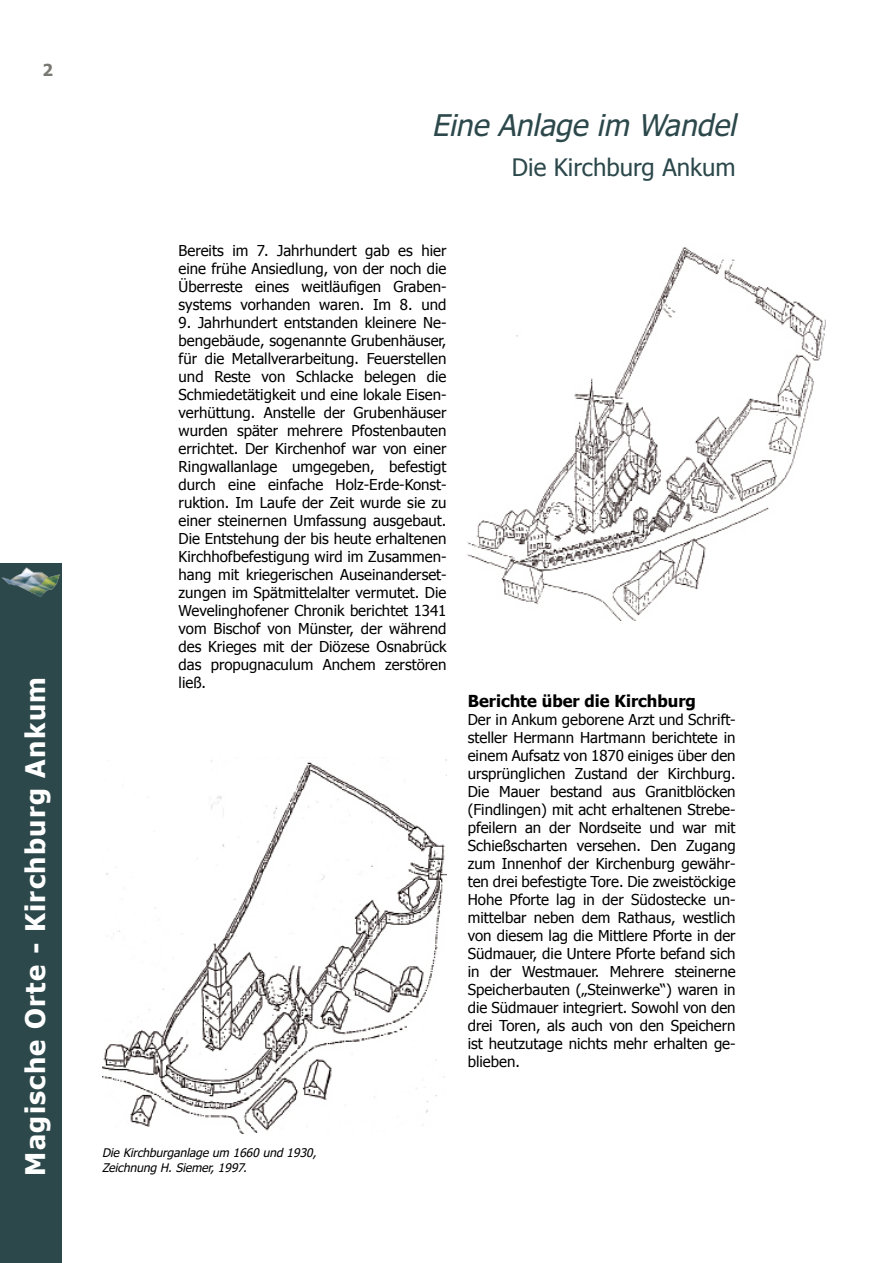
<style>
.page{position:relative;width:893px;height:1263px;background:#fff}
.page>*{position:absolute;margin:0;border:0;box-sizing:border-box;transform-origin:0 0}
.t1{font:italic 30px "Tahoma Faux";color:#2c484b}
.t2{font:700 27px "Tahoma";letter-spacing:.05em;color:#fff}
.t3{font:24px "Tahoma";color:#2c484b}
.t4{font:700 16.5px "Tahoma";color:#000}
.t5{font:700 16.5px "Tahoma";color:#7a7872}
.t6{font:15px/18px "Tahoma";color:#000;text-align:justify}
.t7{font:italic 12px/14.4px "Tahoma Faux";color:#000}
</style>
<div class="page">
<div style="left:0;top:563px;width:62px;height:700px;background:#2c484b"></div>
<img style="left:1px;top:567px;width:59px;height:30px">
<img style="left:102px;top:757px;width:344px;height:376px">
<img style="left:468px;top:247px;width:358px;height:373px">
<p class="t5" style="left:43px;top:59px;width:12px">2</p>
<h2 class="t2" style="left:16px;top:1176px;width:500px;rotate:-90deg">Magische Orte - Kirchburg Ankum</h2>
<h1 class="t1" style="left:432px;top:105px;width:305px">Eine Anlage im Wandel</h1>
<h3 class="t3" style="left:512px;top:151px;width:225px">Die Kirchburg Ankum</h3>
<p class="t6" style="left:179px;top:241px;width:269px">Bereits im 7. Jahrhundert gab es hier eine frühe Ansiedlung, von der noch die Überreste eines weitläufigen Graben&shy;systems vorhanden waren. Im 8. und</p>
<p class="t6" style="left:179px;top:313px;width:269px">9. Jahrhundert entstanden kleinere Ne&shy;bengebäude, sogenannte Grubenhäuser, für die Metallverarbeitung. Feuerstellen und Reste von Schlacke belegen die Schmiedetätigkeit und eine lokale Eisen&shy;verhüttung. Anstelle der Grubenhäuser wurden später mehrere Pfostenbauten errichtet. Der Kirchenhof war von einer Ringwallanlage umgegeben, befestigt durch eine einfache Holz-Erde-Konst&shy;ruktion. Im Laufe der Zeit wurde sie zu einer steinernen Umfassung ausgebaut.<br>Die Entstehung der bis heute erhaltenen Kirchhofbefestigung wird im Zusammen&shy;hang mit kriegerischen Auseinanderset&shy;zungen im Spätmittelalter vermutet. Die Wevelinghofener Chronik berichtet 1341 vom Bischof von Münster, der während des Krieges mit der Diözese Osnabrück das propugnaculum Anchem zerstören ließ.</p>
<p class="t4" style="left:468px;top:689px;width:230px">Berichte über die Kirchburg</p>
<p class="t6" style="left:468px;top:710px;width:269px">Der in Ankum geborene Arzt und Schrift&shy;steller Hermann Hartmann berichtete in einem Aufsatz von 1870 einiges über den ursprünglichen Zustand der Kirchburg.<br>Die Mauer bestand aus Granitblöcken (Findlingen) mit acht erhaltenen Strebe&shy;pfeilern an der Nordseite und war mit Schießscharten versehen. Den Zugang zum Innenhof der Kirchenburg gewähr&shy;ten drei befestigte Tore. Die zweistöckige Hohe Pforte lag in der Südostecke un&shy;mittelbar neben dem Rathaus, westlich von diesem lag die Mittlere Pforte in der Südmauer, die Untere Pforte befand sich in der Westmauer. Mehrere steinerne Speicherbauten („Steinwerke“) waren in die Südmauer integriert. Sowohl von den drei Toren, als auch von den Speichern ist heutzutage nichts mehr erhalten ge&shy;blieben.</p>
<p class="t7" style="left:102px;top:1145px;width:216px">Die Kirchburganlage um 1660 und 1930,<br>Zeichnung H. Siemer, 1997.</p>
</div>
